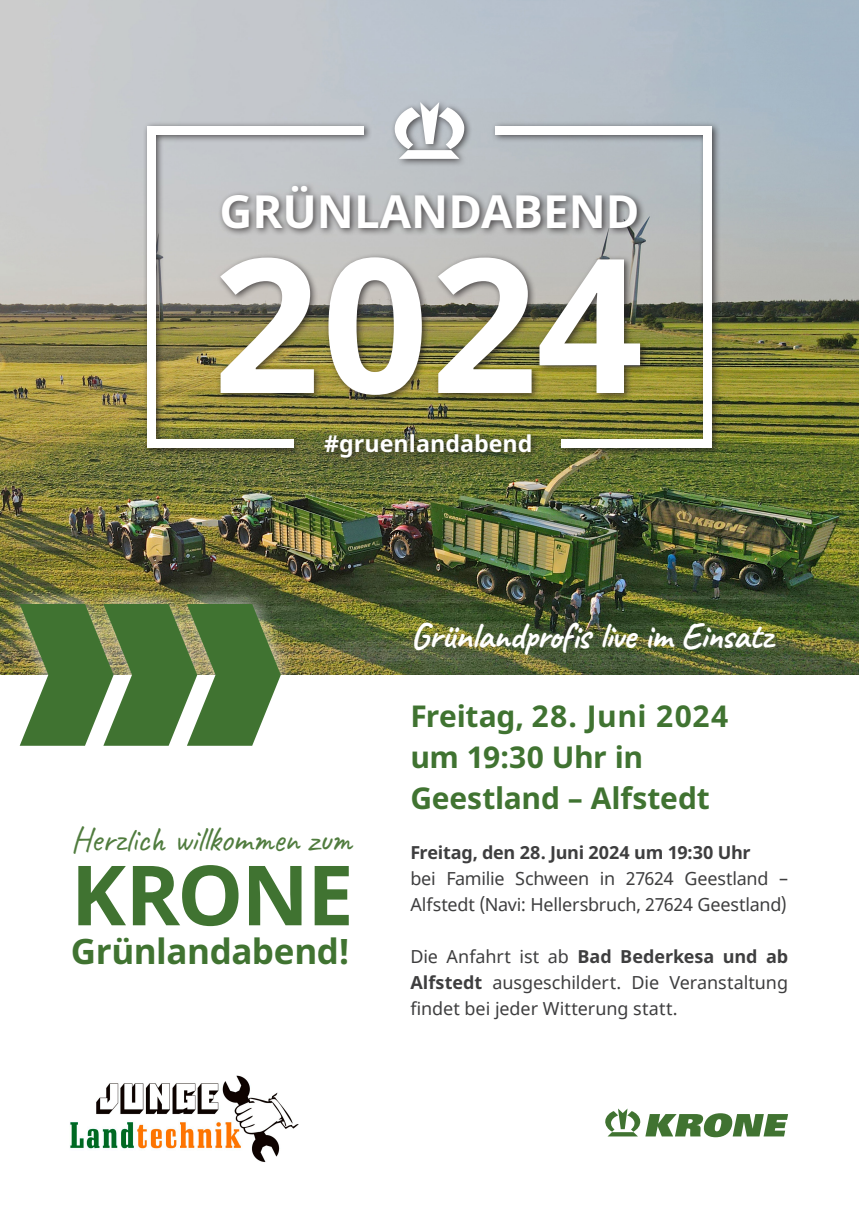
<style>
.page{position:relative;width:859px;height:1208px;background:#fff}
.page>*{position:absolute;margin:0;border:0;box-sizing:border-box;transform-origin:0 0}
.t1{font:700 187px "Noto Sans";color:#fff}
.t2{font:700 83px "Noto Sans";letter-spacing:-.02em;color:#407331}
.t3{font:700 45.6px "Noto Sans";color:#fff}
.t4{font:700 37px "Caveat";letter-spacing:-.015em;color:#fff}
.t5{font:35px "Caveat";letter-spacing:-.01em;color:#507c3e}
.t6{font:700 35px "Noto Sans";letter-spacing:-.015em;color:#407331}
.t7{font:700 30px/41px "Noto Sans";letter-spacing:-.005em;color:#407331}
.t8{font:700 23.3px "Noto Sans";color:#fff}
.t9{font:18px/26px "Noto Sans";letter-spacing:-.01em;color:#3e3e3f}
.t10{font:700 18px "Noto Sans";letter-spacing:-.015em;color:#3e3e3f}
.s1{font-weight:700}
</style>
<div class="page">
<svg style="left:605px;top:1108px;width:183px;height:29px"></svg>
<img style="left:0;top:0;width:859px;height:675px">
<div style="left:3px;top:585px;width:295px;height:179px;background:#fff;opacity:.75"></div>
<svg style="left:20px;top:604px;width:261px;height:142px;background:#638851"></svg>
<img style="left:70px;top:1075px;width:229px;height:87px">
<div style="left:143px;top:99px;width:578px;height:367px;background:#231f20;opacity:.75"></div>
<svg style="left:394px;top:102px;width:71px;height:57px"></svg>
<div style="left:147px;top:126px;width:217px;height:9px;background:#fff"></div>
<div style="left:147px;top:126px;width:9px;height:322px;background:#fff"></div>
<div style="left:703px;top:126px;width:9px;height:322px;background:#fff"></div>
<div style="left:147px;top:439px;width:147px;height:9px;background:#fff"></div>
<div style="left:561px;top:439px;width:151px;height:9px;background:#fff"></div>
<div style="left:495px;top:126px;width:217px;height:9px;background:#fff"></div>
<h3 class="t3" style="left:219px;top:185px;width:422px">GRÜNLANDABEND</h3>
<h1 class="t1" style="left:214px;top:219px;width:432px">2024</h1>
<p class="t8" style="left:324px;top:430px;width:210px">#gruenlandabend</p>
<h3 class="t4" style="left:410px;top:612px;width:363px">Grünlandprofis live im Einsatz</h3>
<h3 class="t5" style="left:71px;top:817px;width:280px">Herzlich willkommen zum</h3>
<h2 class="t2" style="left:71px;top:848px;width:284px">KRONE</h2>
<h3 class="t6" style="left:71px;top:931px;width:280px">Grünlandabend!</h3>
<h3 class="t7" style="left:410px;top:696px;width:320px">Freitag, 28. Juni 2024 um 19:30 Uhr in<br>Geestland – Alfstedt</h3>
<p class="t10" style="left:410px;top:842px;width:342px">Freitag, den 28. Juni 2024 um 19:30 Uhr</p>
<p class="t9" style="left:410px;top:866px;width:379px">bei Familie Schween in 27624 Geestland –<br>Alfstedt (Navi: Hellersbruch, 27624 Geestland)</p>
<p class="t9" style="left:410px;top:944px;width:379px;text-align:justify">Die Anfahrt ist ab <span class="s1">Bad Bederkesa und ab Alfstedt</span> ausgeschildert. Die Veranstaltung findet bei jeder Witterung statt.</p>
</div>
